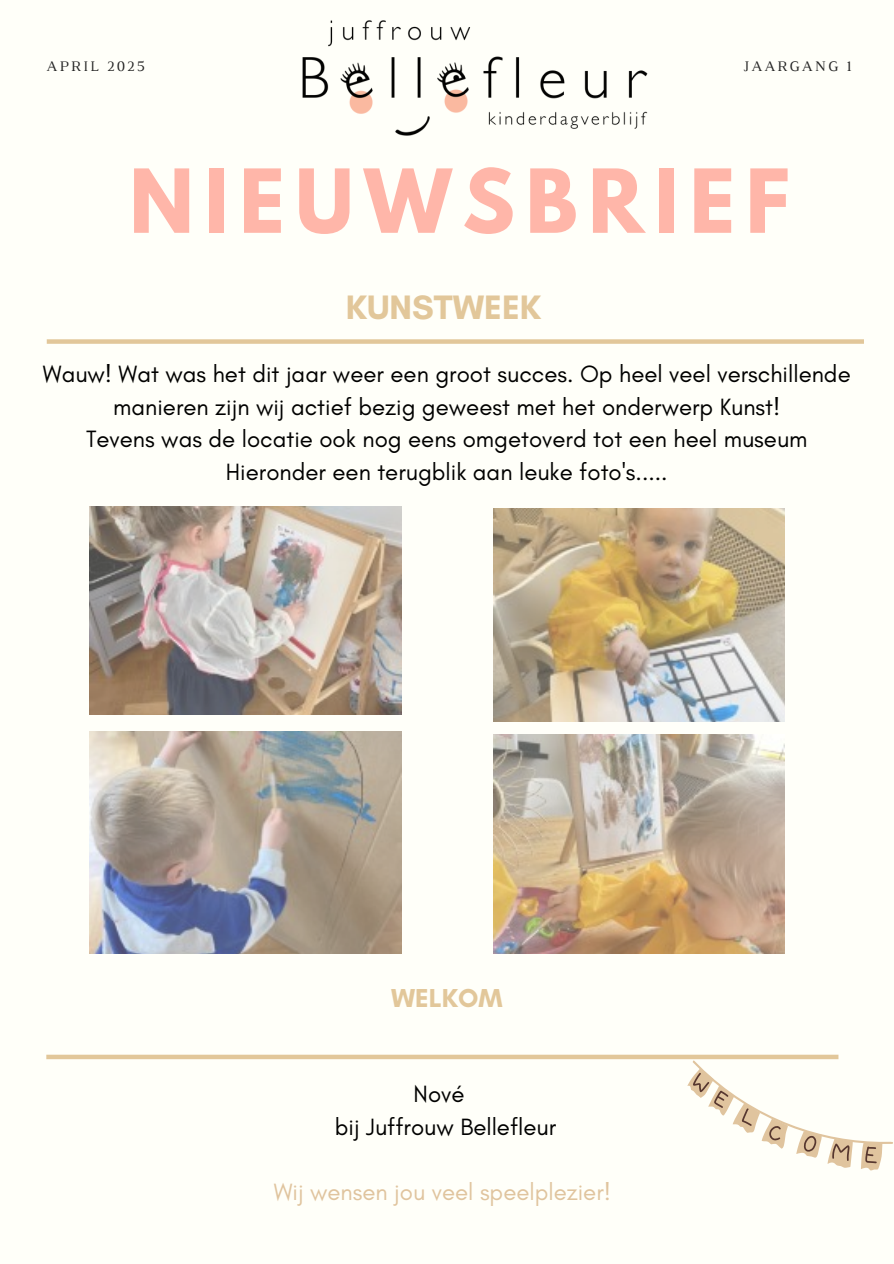
<style>
.page{position:relative;width:894px;height:1264px;background:#fff}
.page>*{position:absolute;margin:0;border:0;box-sizing:border-box;transform-origin:0 0}
.t1{font:700 78px "League Spartan";letter-spacing:.135em;color:#ffb6a9}
.t2{font:700 34.5px "Glacial Indifference";color:#e2c79a}
.t3{font:700 26.4px "Glacial Indifference";color:#e2c79a}
.t4{font:24px/32.7px "Glacial Indifference";color:#000;text-align:center}
.t5{font:24px "Glacial Indifference";color:#e0c49e}
.t6{font:14.85px "Luthier";letter-spacing:.14em;color:#222}
</style>
<div class="page">
<div style="left:0;top:0;width:893px;height:1263px;background:#fffff9"></div>
<img style="left:302px;top:20px;width:346px;height:116px">
<div style="left:47px;top:339px;width:816px;height:5px;background:#e2c79a"></div>
<img style="left:89px;top:506px;width:312px;height:208px">
<img style="left:493px;top:508px;width:290px;height:213px">
<img style="left:89px;top:731px;width:312px;height:222px">
<img style="left:493px;top:735px;width:290px;height:218px">
<div style="left:46px;top:1054px;width:792px;height:5px;background:#e2c79a"></div>
<svg style="left:683px;top:1059px;width:210px;height:112px"></svg>
<p class="t6" style="left:46px;top:60px;width:100px">APRIL 2025</p>
<p class="t6" style="left:743px;top:60px;width:110px">JAARGANG 1</p>
<p class="t1" style="left:129px;top:162px;width:661px">NIEUWSBRIEF</p>
<h1 class="t2" style="left:345px;top:287px;width:197px">KUNSTWEEK</h1>
<h2 class="t4" style="left:43px;top:357px;width:809px">Wauw! Wat was het dit jaar weer een groot succes. Op heel veel verschillende manieren zijn wij actief bezig geweest met het onderwerp Kunst!<br>Tevens was de locatie ook nog eens omgetoverd tot een heel museum Hieronder een terugblik aan leuke foto's.....</h2>
<p class="t3" style="left:391px;top:981px;width:113px">WELKOM</p>
<h4 class="t4" style="left:335px;top:1077px;width:223px">Nové<br>bij Juffrouw Bellefleur</h4>
<p class="t5" style="left:273px;top:1177px;width:339px">Wij wensen jou veel speelplezier!</p>
</div>
